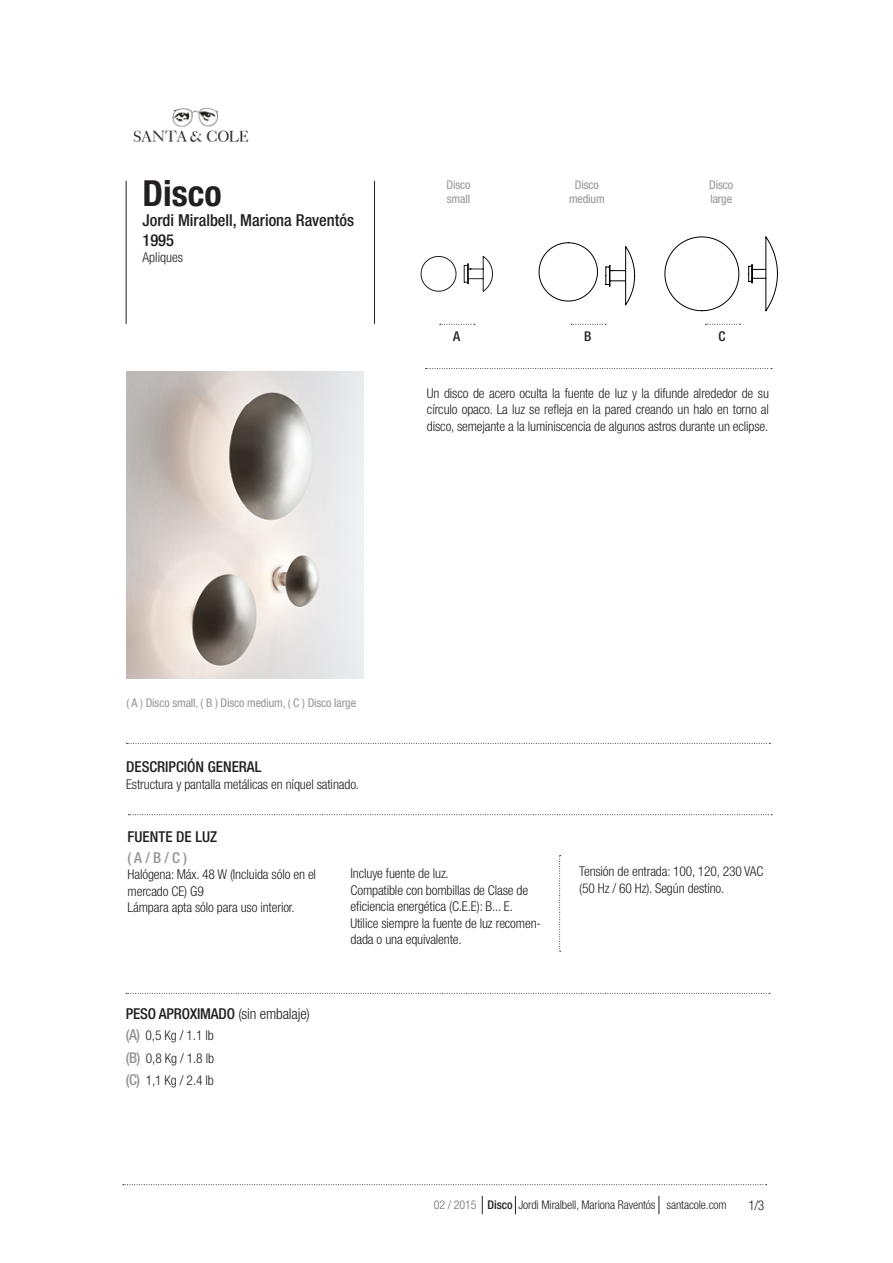
<style>
.page{position:relative;width:893px;height:1263px;background:#fff}
.page>*{position:absolute;margin:0;border:0;box-sizing:border-box;transform-origin:0 0}
.t1{font:700 condensed 36px "Helvetica Neue LT Std";color:#231f20}
.t2{font:500 condensed 16.5px "Helvetica Neue LT Std";color:#231f20}
.t3{font:500 condensed 15px "Helvetica Neue LT Std";color:#231f20}
.t4{font:500 condensed 15px "Helvetica Neue LT Std";color:#939598}
.t5{font:300 condensed 13.5px/16.5px "Helvetica Neue LT Std";letter-spacing:-.01em;color:#231f20}
.t6{font:500 condensed 13.5px "Helvetica Neue LT Std";color:#231f20}
.t7{font:condensed 12px "Helvetica Neue LT Std";letter-spacing:-.01em;color:#939598}
.t8{font:300 condensed 12px "Helvetica Neue LT Std";letter-spacing:-.01em;color:#231f20}
.s1{font-weight:300}
.s2{font-weight:500;font-size:15px;color:#939598}
.s3{color:#6c6d70}
.s4{font-weight:500}
</style>
<div class="page">
<hr style="left:374px;top:181px;width:1px;height:143px;background:#231f20">
<hr style="left:126px;top:181px;width:1px;height:143px;background:#231f20">
<svg style="left:126px;top:743px;width:644px;height:1px"></svg>
<svg style="left:128px;top:814px;width:644px;height:1px"></svg>
<img style="left:133px;top:107px;width:116px;height:36px">
<svg style="left:123px;top:1184px;width:644px;height:1px"></svg>
<svg style="left:659px;top:1196px;width:1px;height:18px"></svg>
<svg style="left:515px;top:1196px;width:1px;height:18px"></svg>
<svg style="left:482px;top:1196px;width:1px;height:18px"></svg>
<svg style="left:559px;top:855px;width:2px;height:97px"></svg>
<svg style="left:440px;top:324px;width:35px;height:1px"></svg>
<svg style="left:571px;top:324px;width:35px;height:1px"></svg>
<svg style="left:705px;top:324px;width:35px;height:1px"></svg>
<svg style="left:426px;top:368px;width:346px;height:1px"></svg>
<img style="left:126px;top:372px;width:237px;height:306px">
<svg style="left:420px;top:256px;width:73px;height:36px"></svg>
<svg style="left:538px;top:242px;width:97px;height:64px"></svg>
<svg style="left:664px;top:236px;width:114px;height:76px"></svg>
<svg style="left:126px;top:993px;width:644px;height:1px"></svg>
<p class="t1" style="left:142px;top:172px;width:81px">Disco</p>
<p class="t2" style="left:142px;top:210px;width:213px">Jordi Miralbell, Mariona Raventós</p>
<p class="t2" style="left:142px;top:230px;width:33px">1995</p>
<p class="t5" style="left:142px;top:249px;width:42px">Apliques</p>
<p class="t7" style="left:446px;top:178px;width:25px">Disco</p>
<p class="t7" style="left:447px;top:192px;width:25px">small</p>
<p class="t7" style="left:575px;top:178px;width:25px">Disco</p>
<p class="t7" style="left:569px;top:192px;width:37px">medium</p>
<p class="t7" style="left:709px;top:178px;width:25px">Disco</p>
<p class="t7" style="left:710px;top:192px;width:23px">large</p>
<p class="t6" style="left:453px;top:328px;width:9px">A</p>
<p class="t6" style="left:584px;top:328px;width:9px">B</p>
<p class="t6" style="left:719px;top:328px;width:9px">C</p>
<p class="t5" style="left:427px;top:385px;width:344px;text-align:justify">Un disco de acero oculta la fuente de luz y la difunde alrededor de su círculo opaco. La luz se refleja en la pared creando un halo en torno al disco, semejante a la luminiscencia de algunos astros durante un eclipse.</p>
<p class="t7" style="left:126px;top:696px;width:231px">( A ) Disco small, ( B ) Disco medium, ( C ) Disco large</p>
<p class="t3" style="left:126px;top:758px;width:137px">DESCRIPCIÓN GENERAL</p>
<p class="t5" style="left:126px;top:775px;width:235px">Estructura y pantalla metálicas en níquel satinado.</p>
<p class="t3" style="left:128px;top:828px;width:91px">FUENTE DE LUZ</p>
<p class="t4" style="left:128px;top:848px;width:61px">( A / B / C )</p>
<p class="t5" style="left:128px;top:866px;width:190px">Halógena: Máx. 48 W (Incluida sólo en el mercado CE) G9</p>
<p class="t5" style="left:128px;top:899px;width:169px">Lámpara apta sólo para uso interior.</p>
<p class="t3" style="left:126px;top:1004px;width:186px">PESO APROXIMADO <span class="s1">(sin embalaje)</span></p>
<p class="t5" style="left:126px;top:1027px;width:90px"><span class="s2">(A)</span> 0,5 Kg / 1.1 lb</p>
<p class="t5" style="left:126px;top:1049px;width:90px"><span class="s2">(B)</span> 0,8 Kg / 1.8 lb</p>
<p class="t5" style="left:126px;top:1072px;width:90px"><span class="s2">(C)</span> 1,1 Kg / 2.4 lb</p>
<p class="t5" style="left:351px;top:865px;width:100px">Incluye fuente de luz.</p>
<p class="t5" style="left:351px;top:881px;width:179px">Compatible con bombillas de Clase de eficiencia energética (C.E.E): B... E.</p>
<p class="t5" style="left:351px;top:914px;width:192px">Utilice siempre la fuente de luz recomen&shy;dada o una equivalente.</p>
<p class="t5" style="left:579px;top:863px;width:186px">Tensión de entrada: 100, 120, 230 VAC (50 Hz / 60 Hz). Según destino.</p>
<p class="t8" style="left:434px;top:1198px;width:294px"><span class="s3">02 / 2015</span> <span class="s4">Disco</span> Jordi Miralbell, Mariona Raventós santacole.com</p>
<p class="t5" style="left:749px;top:1197px;width:17px">1/3</p>
</div>
